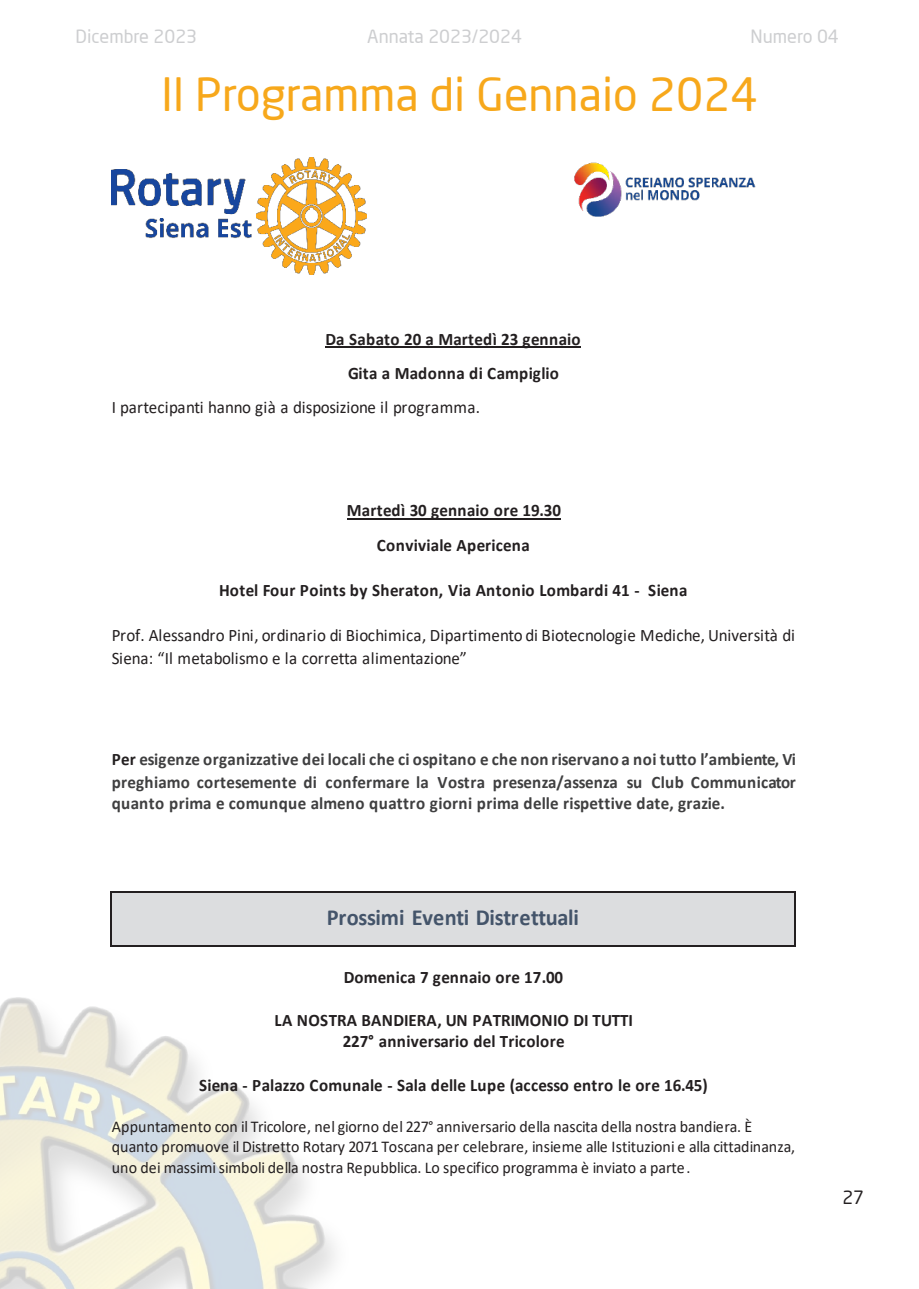
<style>
.page{position:relative;width:919px;height:1289px;background:#fff}
.page>*{position:absolute;margin:0;border:0;box-sizing:border-box;transform-origin:0 0}
.t1{font:45px "Neo Sans Pro";color:#f7a81b}
.t2{font:700 23.1px "Calibri";letter-spacing:-.015em;color:#44546a}
.t3{font:18px "Neo Sans Pro";color:#cdced0}
.t4{font:18px "Neo Sans Pro";color:#231f20}
.t5{font:700 17.55px/34px "Calibri";letter-spacing:.01em;color:#231f20;text-align:center}
.t6{font:700 17.55px/23.1px "Calibri";letter-spacing:.02em;color:#3f3f40}
.t7{font:17.55px/23.1px "Calibri";color:#231f20}
.t8{font:16.5px/20.9px "Calibri";color:#231f20}
.s1{color:#231f20}
</style>
<div class="page">
<img style="left:0;top:997px;width:335px;height:291px">
<img style="left:111px;top:158px;width:255px;height:116px">
<img style="left:574px;top:162px;width:182px;height:55px">
<hr style="left:325px;top:347px;width:256px;height:1px;background:#231f20">
<hr style="left:347px;top:518px;width:214px;height:1px;background:#231f20">
<div style="left:112px;top:892px;width:682px;height:52px;background:#dcdddf"></div>
<hr style="left:112px;top:891px;width:682px;height:1px;background:#231f20">
<hr style="left:111px;top:892px;width:1px;height:52px;background:#231f20">
<hr style="left:112px;top:944px;width:682px;height:2px;background:#231f20">
<hr style="left:794px;top:892px;width:1px;height:52px;background:#231f20">
<p class="t3" style="left:75px;top:26px;width:123px">Dicembre 2023</p>
<p class="t3" style="left:367px;top:26px;width:156px">Annata 2023/2024</p>
<p class="t3" style="left:750px;top:26px;width:90px">Numero 04</p>
<h1 class="t1" style="left:161px;top:67px;width:598px">Il Programma di Gennaio 2024</h1>
<p class="t5" style="left:325px;top:321px;width:256px">Da Sabato 20 a Martedì 23 gennaio<br>Gita a Madonna di Campiglio</p>
<p class="t7" style="left:112px;top:395px;width:370px">I partecipanti hanno già a disposizione il programma.</p>
<p class="t5" style="left:347px;top:492px;width:215px;line-height:35.1px">Martedì 30 gennaio ore 19.30<br>Conviviale Apericena</p>
<p class="t5" style="left:219px;top:573px;width:469px">Hotel Four Points by Sheraton, Via Antonio Lombardi 41 - Siena</p>
<p class="t7" style="left:112px;top:623px;width:684px">Prof. Alessandro Pini, ordinario di Biochimica, Dipartimento di Biotecnologie Mediche, Università di<br>Siena: “Il metabolismo e la corretta alimentazione”</p>
<p class="t6" style="left:112px;top:747px;width:685px"><span class="s1">Per</span> esigenze organizzative dei locali che ci ospitano e che non riservano a noi tutto l’ambiente, Vi preghiamo cortesemente di confermare la Vostra presenza/assenza su Club Communicator</p>
<p class="t6" style="left:112px;top:791px;width:614px">quanto prima e comunque almeno quattro giorni prima delle rispettive date, grazie.</p>
<h2 class="t2" style="left:327px;top:901px;width:254px">Prossimi Eventi Distrettuali</h2>
<p class="t5" style="left:344px;top:960px;width:221px">Domenica 7 gennaio ore 17.00</p>
<p class="t5" style="left:274px;top:1009px;width:360px;line-height:20.9px">LA NOSTRA BANDIERA, UN PATRIMONIO DI TUTTI<br>227° anniversario del Tricolore</p>
<p class="t5" style="left:199px;top:1067px;width:510px">Siena - Palazzo Comunale - Sala delle Lupe (accesso entro le ore 16.45)</p>
<p class="t8" style="left:112px;top:1115px;width:684px">Appuntamento con il Tricolore, nel giorno del 227° anniversario della nascita della nostra bandiera. È quanto promuove il Distretto Rotary 2071 Toscana per celebrare, insieme alle Istituzioni e alla cittadinanza, uno dei massimi simboli della nostra Repubblica. Lo specifico programma è inviato a parte.</p>
<p class="t4" style="left:842px;top:1185px;width:23px">27</p>
</div>
